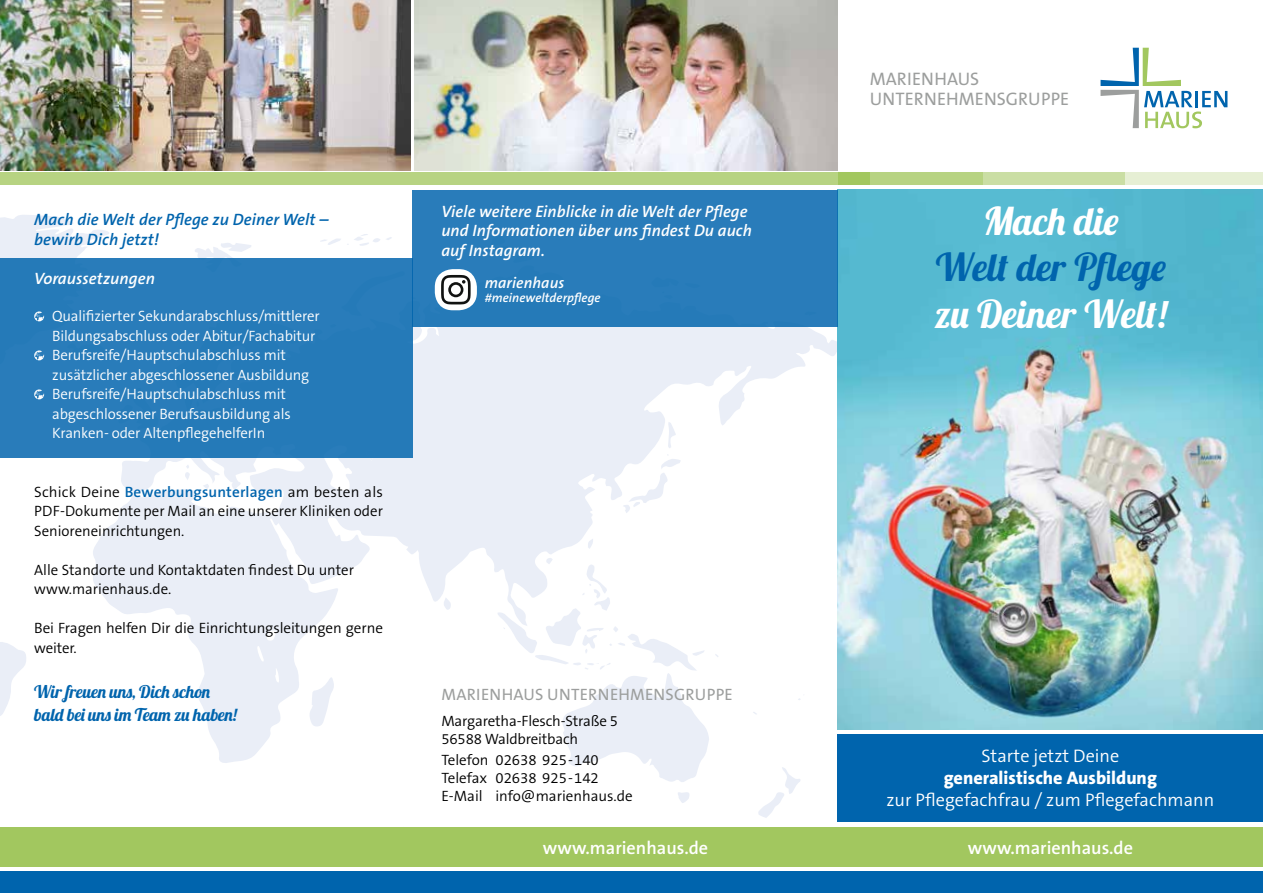
<style>
.page{position:relative;width:1263px;height:893px;background:#fff}
.page>*{position:absolute;margin:0;border:0;box-sizing:border-box;transform-origin:0 0}
.t1{font:38.4px "Lobster 1.4";letter-spacing:.01em;color:#fff}
.t2{font:38.4px "Lobster 1.4";letter-spacing:.01em;color:#0064ad}
.t3{font:300 18.3px "The Sans B W4";color:#fff}
.t4{font:600 18.3px "The Sans B W6";color:#fff}
.t5{font:800 18.3px "The Sans B W8";color:#fff}
.t6{font:18.15px/20px "The Sans B W5 Plain";letter-spacing:.005em;color:#9c9e9d}
.t7{font:17.55px/22.6px "Lobster 1.4";color:#0064ad}
.t8{font:italic 600 16.5px/19.5px "The Sans B W6";letter-spacing:.005em;color:#fff}
.t9{font:italic 600 16.5px/19.5px "The Sans B W6";letter-spacing:.005em;color:#0064ad}
.t10{font:16.5px "The Sans B W5 Plain";letter-spacing:.015em;color:#9c9e9d}
.t11{font:italic 600 15.6px "The Sans B W6";letter-spacing:.005em;color:#fff}
.t12{font:300 15px/19.5px "The Sans B W4";color:#000}
.t13{font:300 15px/19.5px "The Sans B W4";letter-spacing:-.01em;color:#fff}
.t14{font:italic 600 12.9px "The Sans B W6";letter-spacing:.005em;color:#fff}
.s1{font-family:"The Sans B W6";font-weight:600;color:#0064ad}
</style>
<div class="page">
<svg style="left:111px;top:326px;width:733px;height:438px"></svg>
<svg style="left:309px;top:675px;width:26px;height:52px"></svg>
<svg style="left:758px;top:767px;width:42px;height:51px"></svg>
<svg style="left:194px;top:243px;width:57px;height:16px"></svg>
<svg style="left:668px;top:422px;width:8px;height:26px"></svg>
<svg style="left:678px;top:792px;width:11px;height:11px"></svg>
<svg style="left:444px;top:597px;width:7px;height:13px"></svg>
<svg style="left:588px;top:538px;width:5px;height:11px"></svg>
<svg style="left:203px;top:484px;width:6px;height:5px"></svg>
<svg style="left:320px;top:238px;width:21px;height:7px"></svg>
<svg style="left:185px;top:464px;width:5px;height:16px"></svg>
<svg style="left:240px;top:495px;width:6px;height:2px"></svg>
<svg style="left:271px;top:496px;width:4px;height:3px"></svg>
<svg style="left:753px;top:711px;width:4px;height:4px"></svg>
<svg style="left:715px;top:654px;width:4px;height:3px"></svg>
<svg style="left:623px;top:454px;width:58px;height:59px"></svg>
<svg style="left:497px;top:558px;width:212px;height:224px"></svg>
<svg style="left:798px;top:694px;width:6px;height:6px"></svg>
<svg style="left:347px;top:234px;width:45px;height:12px"></svg>
<svg style="left:366px;top:458px;width:8px;height:3px"></svg>
<img style="left:838px;top:190px;width:425px;height:539px">
<div style="left:0;top:259px;width:412px;height:199px;background:#267ab9"></div>
<div style="left:412px;top:190px;width:426px;height:136px;background:#297cba"></div>
<div style="left:1125px;top:172px;width:138px;height:13px;background:#e6efd4"></div>
<div style="left:982px;top:172px;width:143px;height:13px;background:#cadea4"></div>
<div style="left:870px;top:172px;width:112px;height:13px;background:#b7d382"></div>
<div style="left:838px;top:172px;width:32px;height:13px;background:#a2c75f"></div>
<svg style="left:1100px;top:48px;width:127px;height:80px"></svg>
<div style="left:0;top:827px;width:1263px;height:40px;background:#a2c75f"></div>
<div style="left:0;top:172px;width:838px;height:13px;background:#b7d382"></div>
<div style="left:0;top:872px;width:1263px;height:21px;background:#0064ad"></div>
<div style="left:838px;top:734px;width:425px;height:87px;background:#0064ad"></div>
<svg style="left:0;top:215px;width:111px;height:501px"></svg>
<img style="left:0;top:0;width:838px;height:170px">
<hr style="left:411px;top:0;width:3px;height:172px;background:#fff">
<div style="left:435px;top:269px;width:42px;height:41px;background:#fff;border-radius:18px"></div>
<svg style="left:441px;top:275px;width:30px;height:29px"></svg>
<p class="t9" style="left:34px;top:210px;width:296px">Mach die Welt der Pflege zu Deiner Welt – bewirb Dich jetzt!</p>
<p class="t8" style="left:34px;top:269px;width:122px">Voraussetzungen</p>
<p class="t13" style="left:52px;top:307px;width:269px">Qualifizierter Sekundarabschluss/mittlerer Bildungsabschluss oder Abitur/Fachabitur Berufsreife/Hauptschulabschluss mit zusätzlicher abgeschlossener Ausbildung Berufsreife/Hauptschulabschluss mit abgeschlossener Berufsausbildung als Kranken- oder AltenpflegehelferIn</p>
<p class="t12" style="left:34px;top:482px;width:350px;text-align:justify">Schick Deine <span class="s1">Bewerbungsunterlagen</span> am besten als PDF-Dokumente per Mail an eine unserer Kliniken oder Senioreneinrichtungen.</p>
<p class="t12" style="left:34px;top:560px;width:321px">Alle Standorte und Kontaktdaten findest Du unter www.marienhaus.de.</p>
<p class="t12" style="left:34px;top:619px;width:350px">Bei Fragen helfen Dir die Einrichtungsleitungen gerne weiter.</p>
<p class="t7" style="left:34px;top:680px;width:204px">Wir freuen uns, Dich schon bald bei uns im Team zu haben!</p>
<p class="t8" style="left:441px;top:202px;width:312px">Viele weitere Einblicke in die Welt der Pflege und Informationen über uns findest Du auch auf Instagram.</p>
<p class="t11" style="left:485px;top:273px;width:81px">marienhaus</p>
<p class="t14" style="left:485px;top:290px;width:117px">#meineweltderpflege</p>
<p class="t6" style="left:870px;top:69px;width:201px">MARIENHAUS<br>UNTERNEHMENSGRUPPE</p>
<h1 class="t1" style="left:983px;top:197px;width:137px">Mach die</h1>
<h1 class="t2" style="left:936px;top:243px;width:232px">Welt der Pflege</h1>
<h1 class="t1" style="left:934px;top:289px;width:234px">zu Deiner Welt!</h1>
<p class="t10" style="left:441px;top:684px;width:293px">MARIENHAUS UNTERNEHMENSGRUPPE</p>
<p class="t12" style="left:441px;top:711px;width:178px;line-height:18px">Margaretha-Flesch-Straße 5<br>56588 Waldbreitbach</p>
<p class="t12" style="left:441px;top:750px;width:193px;line-height:18px">Telefon 02638 925-140<br>Telefax 02638 925-142<br>E-Mail info@marienhaus.de</p>
<p class="t3" style="left:981px;top:744px;width:139px">Starte jetzt Deine</p>
<p class="t5" style="left:944px;top:766px;width:215px">generalistische Ausbildung</p>
<p class="t3" style="left:886px;top:788px;width:329px">zur Pflegefachfrau / zum Pflegefachmann</p>
<p class="t4" style="left:543px;top:836px;width:167px">www.marienhaus.de</p>
<p class="t4" style="left:968px;top:836px;width:167px">www.marienhaus.de</p>
</div>
